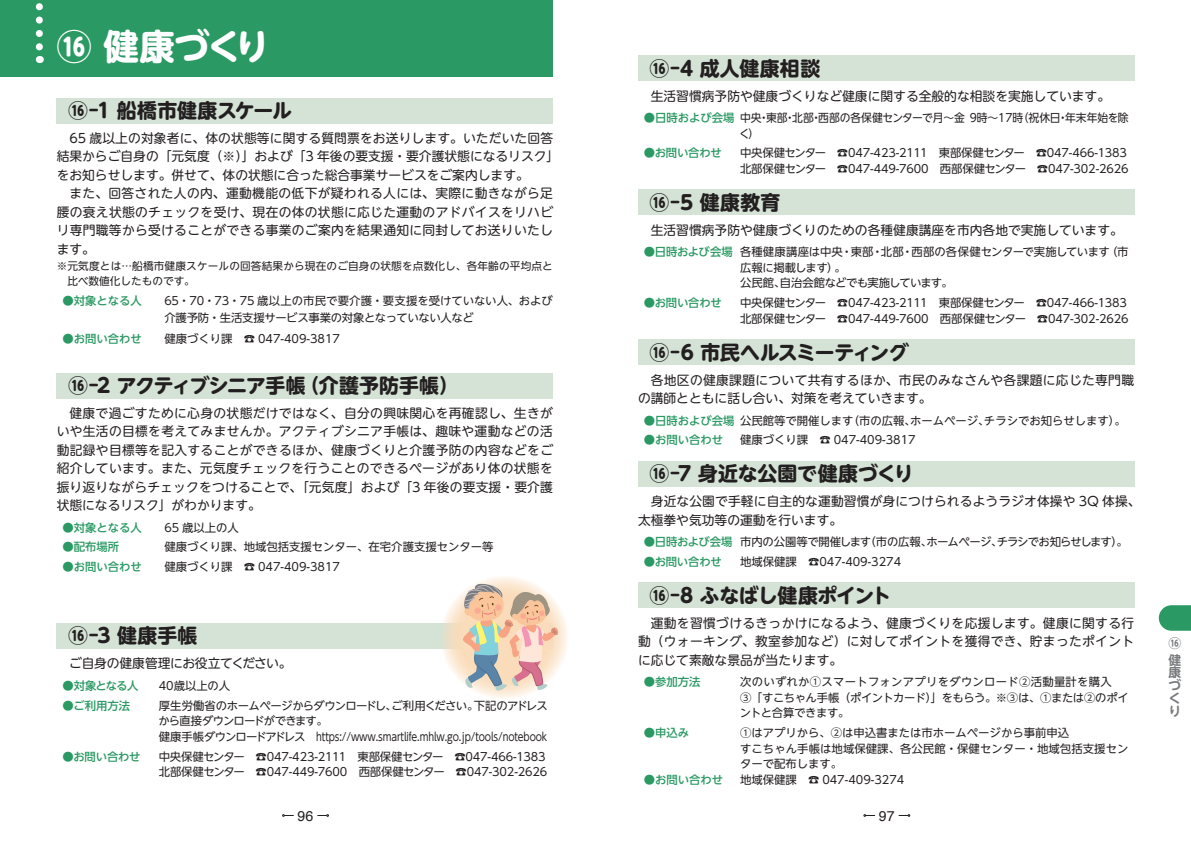
<style>
.page{position:relative;width:1191px;height:842px;background:#fff}
.page>*{position:absolute;margin:0;border:0;box-sizing:border-box;transform-origin:0 0}
.章題{font:700 35.4px "UD Shin M Go Pr 6 N";letter-spacing:-.05em;color:#fff}
.高齢者サービス名等_小見出し{font:700 19.8px "UD Shin M Go Pr 6 N";letter-spacing:-.005em;color:#231f20}
.高齢者サービス名等_小見出し-2{font:700 19.8px "UD Shin M Go Pr 6 N";letter-spacing:-.03em;color:#231f20}
.高齢者サービス名等_小見出し-3{font:700 19.8px "UD Shin M Go Pr 6 N";letter-spacing:-.045em;color:#231f20}
.t1{font:14.2px "Helvetica";color:#231f20}
._18Q26H_本文{font:12.8px/18.4px "UD Shin M Go Pr 6 N";color:#231f20;text-align:justify}
._18Q26H_本文-2{font:12.8px/18.4px "UD Shin M Go Pr 6 N";letter-spacing:.025em;color:#231f20}
._18Q26H_本文-3{font:12.8px "UD Shin M Go Pr 6 N";letter-spacing:-.02em;color:#231f20}
.t2{font:700 12.8px/12.8px "UD Shin M Go Pr 6 N De";color:#76787b}
._16Q24H_項目羅列{font:11.3px/17px "UD Shin Go NT Pr 6 N";letter-spacing:-.01em;color:#231f20}
._16Q24H_項目羅列-2{font:500 11.3px "UD Shin Go NT Pr 6 N";color:#2a9963}
._16Q24H_項目羅列-3{font:11.3px "UD Shin Go NT Pr 6 N";letter-spacing:-.045em;color:#231f20}
._16Q24H_項目羅列-4{font:11.3px/15.6px "UD Shin Go NT Pr 6 N";letter-spacing:-.06em;color:#231f20}
._16Q24H_項目羅列-5{font:11.3px/15.6px "UD Shin Go NT Pr 6 N";letter-spacing:-.01em;color:#231f20;scale:.95 1}
._16Q24H_項目羅列-6{font:11.3px/15.6px "UD Shin Go NT Pr 6 N";letter-spacing:-.035em;color:#231f20}
._16Q24H_項目羅列-7{font:11.3px/15.6px "UD Shin Go NT Pr 6 N";letter-spacing:.01em;color:#231f20}
._16Q24H_項目羅列-8{font:11.3px "UD Shin Go NT Pr 6 N";letter-spacing:.025em;color:#231f20}
._15Q21H_注釈{font:10.6px/14.9px "UD Shin Go NT Pr 6 N";letter-spacing:.015em;color:#231f20}
.s1{font-weight:500;color:#2a9963}
</style>
<div class="page">
<svg style="left:282px;top:814px;width:12px;height:2px"></svg>
<svg style="left:317px;top:814px;width:12px;height:2px"></svg>
<svg style="left:863px;top:814px;width:12px;height:2px"></svg>
<svg style="left:898px;top:814px;width:12px;height:2px"></svg>
<svg style="left:1158px;top:605px;width:33px;height:26px"></svg>
<div style="left:0;top:0;width:553px;height:77px;background:#2a9963"></div>
<svg style="left:36px;top:3px;width:7px;height:60px"></svg>
<div style="left:57px;top:623px;width:496px;height:25px;background:#d4e3d6"></div>
<div style="left:57px;top:98px;width:496px;height:25px;background:#d4e3d6"></div>
<div style="left:57px;top:373px;width:496px;height:25px;background:#d4e3d6"></div>
<div style="left:638px;top:190px;width:496px;height:25px;background:#d4e3d6"></div>
<div style="left:638px;top:339px;width:496px;height:26px;background:#d4e3d6"></div>
<div style="left:638px;top:461px;width:496px;height:25px;background:#d4e3d6"></div>
<div style="left:638px;top:583px;width:496px;height:25px;background:#d4e3d6"></div>
<div style="left:638px;top:55px;width:496px;height:26px;background:#d4e3d6"></div>
<svg style="left:441px;top:576px;width:127px;height:123px"></svg>
<svg style="left:462px;top:582px;width:98px;height:109px;background:#e1c9b7"></svg>
<p class="章題" style="left:57px;top:15px;width:215px">⑯ 健康づくり</p>
<p class="高齢者サービス名等_小見出し" style="left:68px;top:93px;width:226px">⑯-1 船橋市健康スケール</p>
<p class="_18Q26H_本文" style="left:57px;top:128px;width:504px;text-align:left;text-indent:13px">65 歳以上の対象者に、体の状態等に関する質問票をお送りします。いただいた回答結果からご自身の「元気度（※）」および「3 年後の要支援・要介護状態になるリスク」をお知らせします。併せて、体の状態に合った総合事業サービスをご案内します。</p>
<p class="_18Q26H_本文" style="left:57px;top:183px;width:498px;text-indent:13px">また、回答された人の内、運動機能の低下が疑われる人には、実際に動きながら足腰の衰え状態のチェックを受け、現在の体の状態に応じた運動のアドバイスをリハビリ専門職等から受けることができる事業のご案内を結果通知に同封してお送りいたします。</p>
<p class="_15Q21H_注釈" style="left:67px;top:258px;width:487px;text-indent:-11px">※元気度とは…船橋市健康スケールの回答結果から現在のご自身の状態を点数化し、各年齢の平均点と比べ数値化したものです。</p>
<p class="_16Q24H_項目羅列-2" style="left:62px;top:291px;width:81px">●対象となる人</p>
<p class="_16Q24H_項目羅列" style="left:164px;top:292px;width:390px">65・70・73・75 歳以上の市民で要介護・要支援を受けていない人、および介護予防・生活支援サービス事業の対象となっていない人など</p>
<p class="_16Q24H_項目羅列-2" style="left:62px;top:330px;width:81px">●お問い合わせ</p>
<p class="_16Q24H_項目羅列" style="left:164px;top:330px;width:177px">健康づくり課　☎ 047-409-3817</p>
<p class="高齢者サービス名等_小見出し-2" style="left:68px;top:368px;width:392px">⑯-2 アクティブシニア手帳（介護予防手帳）</p>
<p class="_18Q26H_本文" style="left:57px;top:403px;width:498px;text-indent:13px">健康で過ごすために心身の状態だけではなく、自分の興味関心を再確認し、生きがいや生活の目標を考えてみませんか。アクティブシニア手帳は、趣味や運動などの活動記録や目標等を記入することができるほか、健康づくりと介護予防の内容などをご紹介しています。また、元気度チェックを行うことのできるページがあり体の状態を振り返りながらチェックをつけることで、「元気度」および「3 年後の要支援・要介護状態になるリスク」がわかります。</p>
<p class="_16Q24H_項目羅列-2" style="left:62px;top:518px;width:81px">●対象となる人</p>
<p class="_16Q24H_項目羅列" style="left:164px;top:518px;width:76px">65 歳以上の人</p>
<p class="_16Q24H_項目羅列-2" style="left:62px;top:538px;width:58px">●配布場所</p>
<p class="_16Q24H_項目羅列" style="left:164px;top:538px;width:330px">健康づくり課、地域包括支援センター、在宅介護支援センター等</p>
<p class="_16Q24H_項目羅列-2" style="left:62px;top:558px;width:81px">●お問い合わせ</p>
<p class="_16Q24H_項目羅列" style="left:164px;top:558px;width:177px">健康づくり課　☎ 047-409-3817</p>
<p class="高齢者サービス名等_小見出し" style="left:68px;top:618px;width:131px">⑯-3 健康手帳</p>
<p class="_18Q26H_本文-3" style="left:69px;top:653px;width:224px">ご自身の健康管理にお役立てください。</p>
<p class="_16Q24H_項目羅列-2" style="left:62px;top:676px;width:78px">●対象となる人</p>
<p class="_16Q24H_項目羅列" style="left:159px;top:676px;width:73px">40歳以上の人</p>
<p class="_16Q24H_項目羅列-2" style="left:62px;top:696px;width:69px">●ご利用方法</p>
<p class="_16Q24H_項目羅列-4" style="left:159px;top:697px;width:391px">厚生労働省のホームページからダウンロードし、ご利用ください。下記のアドレスから直接ダウンロードができます。</p>
<p class="_16Q24H_項目羅列" style="left:159px;top:727px;width:390px">健康手帳ダウンロードアドレス　https://www.smartlife.mhlw.go.jp/tools/notebook</p>
<p class="_16Q24H_項目羅列-2" style="left:62px;top:747px;width:80px">●お問い合わせ</p>
<p class="_16Q24H_項目羅列" style="left:159px;top:747px;width:388px">中央保健センター　☎047-423-2111　東部保健センター　☎047-466-1383</p>
<p class="_16Q24H_項目羅列" style="left:159px;top:763px;width:390px">北部保健センター　☎047-449-7600　西部保健センター　☎047-302-2626</p>
<p class="高齢者サービス名等_小見出し" style="left:649px;top:51px;width:172px">⑯-4 成人健康相談</p>
<p class="_18Q26H_本文" style="left:651px;top:86px;width:461px">生活習慣病予防や健康づくりなど健康に関する全般的な相談を実施しています。</p>
<p class="_16Q24H_項目羅列-5" style="left:739px;top:110px;width:411px;text-indent:-95px"><span class="s1">●日時および会場</span>中央・東部・北部・西部の各保健センターで月〜金 9時〜17時（祝休日・年末年始を除く）</p>
<p class="_16Q24H_項目羅列-2" style="left:643px;top:144px;width:80px">●お問い合わせ</p>
<p class="_16Q24H_項目羅列" style="left:740px;top:144px;width:388px">中央保健センター　☎047-423-2111　東部保健センター　☎047-466-1383</p>
<p class="_16Q24H_項目羅列" style="left:740px;top:160px;width:390px">北部保健センター　☎047-449-7600　西部保健センター　☎047-302-2626</p>
<p class="高齢者サービス名等_小見出し" style="left:649px;top:185px;width:133px">⑯-5 健康教育</p>
<p class="_18Q26H_本文" style="left:651px;top:220px;width:473px">生活習慣病予防や健康づくりのための各種健康講座を市内各地で実施しています。</p>
<p class="_16Q24H_項目羅列" style="left:740px;top:244px;width:390px;line-height:15.6px;text-indent:-96px"><span class="s1">●日時および会場</span> 各種健康講座は中央・東部・北部・西部の各保健センターで実施しています（市広報に掲載します）。</p>
<p class="_16Q24H_項目羅列-3" style="left:740px;top:274px;width:214px">公民館、自治会館などでも実施しています。</p>
<p class="_16Q24H_項目羅列-2" style="left:643px;top:294px;width:80px">●お問い合わせ</p>
<p class="_16Q24H_項目羅列" style="left:740px;top:294px;width:388px">中央保健センター　☎047-423-2111　東部保健センター　☎047-466-1383</p>
<p class="_16Q24H_項目羅列" style="left:740px;top:310px;width:390px">北部保健センター　☎047-449-7600　西部保健センター　☎047-302-2626</p>
<p class="高齢者サービス名等_小見出し-3" style="left:649px;top:335px;width:261px">⑯-6 市民ヘルスミーティング</p>
<p class="_18Q26H_本文-2" style="left:638px;top:370px;width:497px;text-indent:13px">各地区の健康課題について共有するほか、市民のみなさんや各課題に応じた専門職の講師とともに話し合い、対策を考えていきます。</p>
<p class="_16Q24H_項目羅列" style="left:643px;top:411px;width:483px"><span class="s1">●日時および会場</span>公民館等で開催します（市の広報、ホームページ、チラシでお知らせします）。</p>
<p class="_16Q24H_項目羅列-2" style="left:643px;top:431px;width:81px">●お問い合わせ</p>
<p class="_16Q24H_項目羅列" style="left:740px;top:431px;width:177px">健康づくり課　☎ 047-409-3817</p>
<p class="高齢者サービス名等_小見出し" style="left:649px;top:457px;width:266px">⑯-7 身近な公園で健康づくり</p>
<p class="_18Q26H_本文" style="left:638px;top:491px;width:504px;text-indent:13px">身近な公園で手軽に自主的な運動習慣が身につけられるようラジオ体操や 3Q 体操、太極拳や気功等の運動を行います。</p>
<p class="_16Q24H_項目羅列-3" style="left:643px;top:533px;width:485px"><span class="s1">●日時および会場</span> 市内の公園等で開催します（市の広報、ホームページ、チラシでお知らせします）。</p>
<p class="_16Q24H_項目羅列-2" style="left:643px;top:552px;width:79px">●お問い合わせ</p>
<p class="_16Q24H_項目羅列" style="left:740px;top:553px;width:163px">地域保健課　☎047-409-3274</p>
<p class="高齢者サービス名等_小見出し" style="left:649px;top:578px;width:243px">⑯-8 ふなばし健康ポイント</p>
<p class="_18Q26H_本文" style="left:638px;top:613px;width:498px;text-indent:13px">運動を習慣づけるきっかけになるよう、健康づくりを応援します。健康に関する行動（ウォーキング、教室参加など）に対してポイントを獲得でき、貯まったポイントに応じて素敵な景品が当たります。</p>
<p class="_16Q24H_項目羅列-2" style="left:643px;top:673px;width:58px">●参加方法</p>
<p class="_16Q24H_項目羅列-8" style="left:740px;top:673px;width:373px">次のいずれか①スマートフォンアプリをダウンロード②活動量計を購入</p>
<p class="_16Q24H_項目羅列-6" style="left:740px;top:689px;width:390px">③ ｢すこちゃん手帳（ポイントカード）」をもらう。※③は、①または②のポイントと合算できます。</p>
<p class="_16Q24H_項目羅列-2" style="left:643px;top:724px;width:47px">●申込み</p>
<p class="_16Q24H_項目羅列" style="left:740px;top:724px;width:330px">①はアプリから、②は申込書または市ホームページから事前申込</p>
<p class="_16Q24H_項目羅列-7" style="left:740px;top:740px;width:390px">すこちゃん手帳は地域保健課、各公民館・保健センター・地域包括支援センターで配布します。</p>
<p class="_16Q24H_項目羅列-2" style="left:643px;top:770px;width:81px">●お問い合わせ</p>
<p class="_16Q24H_項目羅列" style="left:740px;top:771px;width:166px">地域保健課　☎ 047-409-3274</p>
<p class="t1" style="left:298px;top:805px;width:17px">96</p>
<p class="t1" style="left:879px;top:805px;width:17px">97</p>
<p class="t2" style="left:1168px;top:633px;width:14px;line-height:17px">⑯健</p>
<p class="t2" style="left:1168px;top:665px;width:14px">康づくり</p>
</div>
